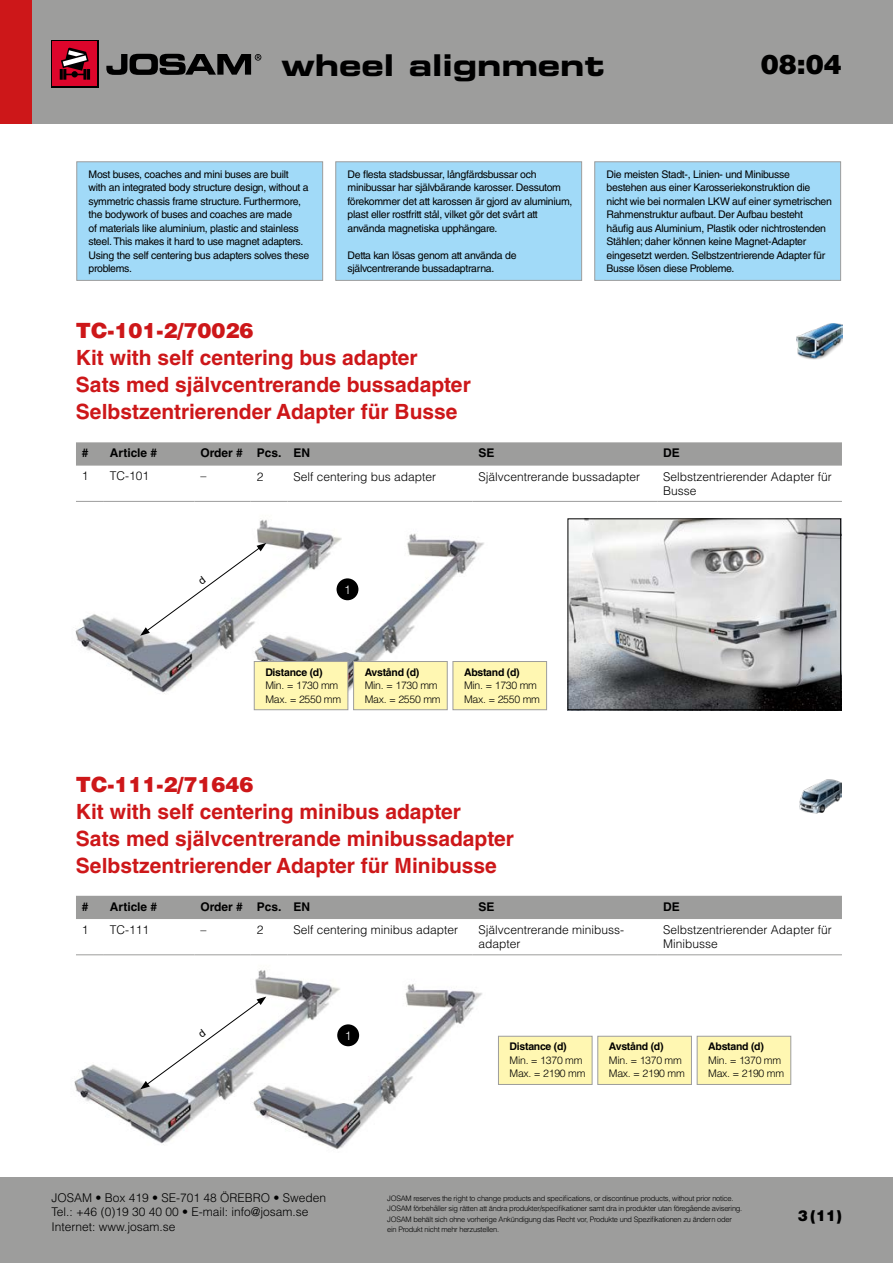
<style>
.page{position:relative;width:893px;height:1263px;background:#fff}
.page>*{position:absolute;margin:0;border:0;box-sizing:border-box;transform-origin:0 0}
.t1{font:30px "Eurostile LT Std Bold Ex 2";color:#000}
.t2{font:900 27px "Helvetica LT Std";color:#000}
.t3{font:700 21px "Helvetica LT Std";color:#cd1719}
.t4{font:900 21px "Helvetica LT Std";color:#cd1719}
.t5{font:900 15px "Helvetica LT Std";color:#000}
.Tabellcell_Helvetica{font:300 12px/14.4px "Helvetica LT Std";color:#000}
.bröd2{font:700 12px "Helvetica LT Std";color:#000}
.t6{font:300 12px "Helvetica LT Std";color:#fff}
.t7{font:10.5px/13.5px "Helvetica LT Std";letter-spacing:-.025em;color:#000}
.t8{font:300 10.5px/13.5px "Helvetica LT Std";letter-spacing:-.025em;color:#000}
.t9{font:700 10.5px/13.5px "Helvetica LT Std";letter-spacing:-.025em;color:#000}
.t10{font:300 7.5px/10.5px "Helvetica LT Std";letter-spacing:-.03em;color:#000}
.s1{font-weight:300}
.s2{font-weight:700}
</style>
<div class="page">
<div style="left:0;top:0;width:893px;height:123px;background:#9d9d9c"></div>
<div style="left:0;top:0;width:32px;height:123px;background:#cd1719"></div>
<div style="left:0;top:1178px;width:893px;height:85px;background:#9d9d9c"></div>
<div style="left:51px;top:40px;width:48px;height:48px;background:linear-gradient(to right,#000,#000)"></div>
<div style="left:53px;top:42px;width:44px;height:44px;background:#dd052b"></div>
<svg style="left:60px;top:48px;width:30px;height:32px"></svg>
<svg style="left:106px;top:54px;width:155px;height:21px"></svg>
<img style="left:74px;top:955px;width:466px;height:194px">
<img style="left:75px;top:500px;width:466px;height:205px">
<img style="left:570px;top:520px;width:269px;height:188px">
<div style="left:568px;top:518px;width:273px;height:192px;border:1px solid #000"></div>
<svg style="left:76px;top:442px;width:766px;height:24px;background:#9f9f9e"></svg>
<svg style="left:76px;top:501px;width:28px;height:1px"></svg>
<hr style="left:104px;top:501px;width:90px;height:1px;background:#9d9d9c">
<hr style="left:194px;top:501px;width:57px;height:1px;background:#9d9d9c">
<hr style="left:251px;top:501px;width:37px;height:1px;background:#9d9d9c">
<hr style="left:288px;top:501px;width:184px;height:1px;background:#9d9d9c">
<hr style="left:472px;top:501px;width:185px;height:1px;background:#9d9d9c">
<hr style="left:657px;top:501px;width:185px;height:1px;background:#9d9d9c">
<div style="left:76px;top:896px;width:766px;height:23px;background:#9d9d9c"></div>
<svg style="left:76px;top:954px;width:28px;height:1px"></svg>
<hr style="left:104px;top:954px;width:90px;height:1px;background:#9d9d9c">
<hr style="left:194px;top:954px;width:57px;height:1px;background:#9d9d9c">
<hr style="left:251px;top:954px;width:37px;height:1px;background:#9d9d9c">
<hr style="left:288px;top:954px;width:184px;height:1px;background:#9d9d9c">
<hr style="left:472px;top:954px;width:185px;height:1px;background:#9d9d9c">
<hr style="left:657px;top:954px;width:185px;height:1px;background:#9d9d9c">
<div style="left:337px;top:578px;width:21px;height:22px;background:#000;border-radius:50%"></div>
<div style="left:337px;top:1024px;width:22px;height:22px;background:#000;border-radius:50%"></div>
<div style="left:76px;top:161px;width:247px;height:120px;background:#a1daf8;border:1px solid #9d9d9c"></div>
<div style="left:335px;top:161px;width:247px;height:120px;background:#a1daf8;border:1px solid #9d9d9c"></div>
<div style="left:594px;top:161px;width:247px;height:120px;background:#a1daf8;border:1px solid #9d9d9c"></div>
<img style="left:796px;top:323px;width:46px;height:37px">
<img style="left:799px;top:779px;width:43px;height:35px">
<div style="left:254px;top:661px;width:94px;height:49px;background:#fff7b2;border:1px solid #9d9d9c"></div>
<div style="left:353px;top:661px;width:95px;height:49px;background:#fff7b2;border:1px solid #9d9d9c"></div>
<div style="left:453px;top:661px;width:94px;height:49px;background:#fff7b2;border:1px solid #9d9d9c"></div>
<div style="left:498px;top:1036px;width:94px;height:49px;background:#fff7b2;border:1px solid #9d9d9c"></div>
<div style="left:597px;top:1036px;width:95px;height:49px;background:#fff7b2;border:1px solid #9d9d9c"></div>
<div style="left:697px;top:1036px;width:94px;height:49px;background:#fff7b2;border:1px solid #9d9d9c"></div>
<svg style="left:140px;top:543px;width:126px;height:93px"></svg>
<svg style="left:140px;top:996px;width:126px;height:93px"></svg>
<h1 class="t1" style="left:281px;top:44px;width:325px">wheel alignment</h1>
<h2 class="t2" style="left:761px;top:47px;width:83px">08:04</h2>
<p class="t7" style="left:89px;top:167px;width:222px">Most buses, coaches and mini buses are built with an integrated body structure design, without a symmetric chassis frame structure. Furthermore, the bodywork of buses and coaches are made<br>of materials like aluminium, plastic and stainless steel. This makes it hard to use magnet adapters.<br>Using the self centering bus adapters solves these problems.</p>
<p class="t7" style="left:348px;top:167px;width:226px">De flesta stadsbussar, långfärdsbussar och minibussar har självbärande karosser. Dessutom förekommer det att karossen är gjord av aluminium, plast eller rostfritt stål, vilket gör det svårt att använda magnetiska upphängare.</p>
<p class="t7" style="left:348px;top:248px;width:170px">Detta kan lösas genom att använda de självcentrerande bussadaptrarna.</p>
<p class="t4" style="left:76px;top:317px;width:179px">TC-101-2/70026</p>
<p class="t3" style="left:76px;top:345px;width:343px">Kit with self centering bus adapter</p>
<p class="t3" style="left:76px;top:372px;width:396px">Sats med självcentrerande bussadapter</p>
<p class="t3" style="left:76px;top:399px;width:383px">Selbstzentrierender Adapter für Busse</p>
<p class="t7" style="left:606px;top:167px;width:227px">Die meisten Stadt-, Linien- und Minibusse bestehen aus einer Karosseriekonstruktion die nicht wie bei normalen LKW auf einer symetrischen Rahmenstruktur aufbaut. Der Aufbau besteht häufig aus Aluminium, Plastik oder nichtrostenden Stählen; daher können keine Magnet-Adapter eingesetzt werden. Selbstzentrierende Adapter für Busse lösen diese Probleme.</p>
<p class="bröd2" style="left:82px;top:446px;width:8px">#</p>
<p class="bröd2" style="left:110px;top:446px;width:49px">Article #</p>
<p class="bröd2" style="left:200px;top:446px;width:44px">Order #</p>
<p class="bröd2" style="left:257px;top:446px;width:26px">Pcs.</p>
<p class="bröd2" style="left:294px;top:446px;width:18px">EN</p>
<p class="bröd2" style="left:478px;top:446px;width:18px">SE</p>
<p class="bröd2" style="left:663px;top:446px;width:18px">DE</p>
<p class="Tabellcell_Helvetica" style="left:82px;top:469px;width:8px">1</p>
<p class="Tabellcell_Helvetica" style="left:110px;top:469px;width:41px">TC-101</p>
<p class="Tabellcell_Helvetica" style="left:200px;top:469px;width:7px">–</p>
<p class="Tabellcell_Helvetica" style="left:257px;top:469px;width:8px">2</p>
<p class="Tabellcell_Helvetica" style="left:294px;top:469px;width:144px">Self centering bus adapter</p>
<p class="Tabellcell_Helvetica" style="left:478px;top:469px;width:163px">Självcentrerande bussadapter</p>
<p class="Tabellcell_Helvetica" style="left:663px;top:469px;width:170px">Selbstzentrierender Adapter für<br>Busse</p>
<p class="t6" style="left:344px;top:582px;width:8px">1</p>
<p class="t9" style="left:265px;top:665px;width:74px">Distance (d)<br><span class="s1">Min. = 1730 mm</span></p>
<p class="t8" style="left:265px;top:692px;width:77px">Max. = 2550 mm</p>
<p class="t8" style="left:365px;top:665px;width:74px"><span class="s2">Avstånd (d)<br></span>Min. = 1730 mm</p>
<p class="t8" style="left:365px;top:692px;width:77px">Max. = 2550 mm</p>
<p class="t8" style="left:464px;top:665px;width:74px"><span class="s2">Abstand (d)<br></span>Min. = 1730 mm</p>
<p class="t8" style="left:464px;top:692px;width:77px">Max. = 2550 mm</p>
<p class="t4" style="left:76px;top:770px;width:179px">TC-111-2/71646</p>
<p class="t3" style="left:76px;top:798px;width:386px">Kit with self centering minibus adapter</p>
<p class="t3" style="left:76px;top:825px;width:439px">Sats med självcentrerande minibussadapter</p>
<p class="t3" style="left:76px;top:852px;width:422px">Selbstzentrierender Adapter für Minibusse</p>
<p class="bröd2" style="left:82px;top:899px;width:8px">#</p>
<p class="bröd2" style="left:110px;top:899px;width:49px">Article #</p>
<p class="bröd2" style="left:200px;top:899px;width:44px">Order #</p>
<p class="bröd2" style="left:257px;top:899px;width:26px">Pcs.</p>
<p class="bröd2" style="left:294px;top:899px;width:18px">EN</p>
<p class="bröd2" style="left:478px;top:899px;width:18px">SE</p>
<p class="bröd2" style="left:663px;top:899px;width:18px">DE</p>
<p class="Tabellcell_Helvetica" style="left:82px;top:922px;width:8px">1</p>
<p class="Tabellcell_Helvetica" style="left:110px;top:922px;width:41px">TC-111</p>
<p class="Tabellcell_Helvetica" style="left:200px;top:922px;width:7px">–</p>
<p class="Tabellcell_Helvetica" style="left:257px;top:922px;width:8px">2</p>
<p class="Tabellcell_Helvetica" style="left:294px;top:922px;width:166px">Self centering minibus adapter</p>
<p class="Tabellcell_Helvetica" style="left:478px;top:922px;width:147px">Självcentrerande minibuss&shy;adapter</p>
<p class="Tabellcell_Helvetica" style="left:663px;top:922px;width:170px">Selbstzentrierender Adapter für<br>Minibusse</p>
<p class="t6" style="left:345px;top:1028px;width:8px">1</p>
<p class="t9" style="left:510px;top:1040px;width:74px">Distance (d)<br><span class="s1">Min. = 1370 mm</span></p>
<p class="t8" style="left:510px;top:1067px;width:77px">Max. = 2190 mm</p>
<p class="t8" style="left:609px;top:1040px;width:74px"><span class="s2">Avstånd (d)<br></span>Min. = 1370 mm</p>
<p class="t8" style="left:609px;top:1067px;width:77px">Max. = 2190 mm</p>
<p class="t8" style="left:708px;top:1040px;width:74px"><span class="s2">Abstand (d)<br></span>Min. = 1370 mm</p>
<p class="t8" style="left:708px;top:1067px;width:77px">Max. = 2190 mm</p>
<p class="Tabellcell_Helvetica" style="left:51px;top:1190px;width:276px">JOSAM • Box 419 • SE-701 48 ÖREBRO • Sweden<br>Tel.: +46 (0)19 30 40 00 • E-mail: info@josam.se<br>Internet: www.josam.se</p>
<p class="t10" style="left:387px;top:1192px;width:357px">JOSAM reserves the right to change products and specifications, or discontinue products, without prior notice.<br>JOSAM förbehåller sig rätten att ändra produkter/specifikationer samt dra in produkter utan föregående avisering.<br>JOSAM behält sich ohne vorherige Ankündigung das Recht vor, Produkte und Spezifikationen zu ändern oder ein Produkt nicht mehr herzustellen.</p>
<h3 class="t5" style="left:798px;top:1205px;width:46px">3(11)</h3>
</div>
